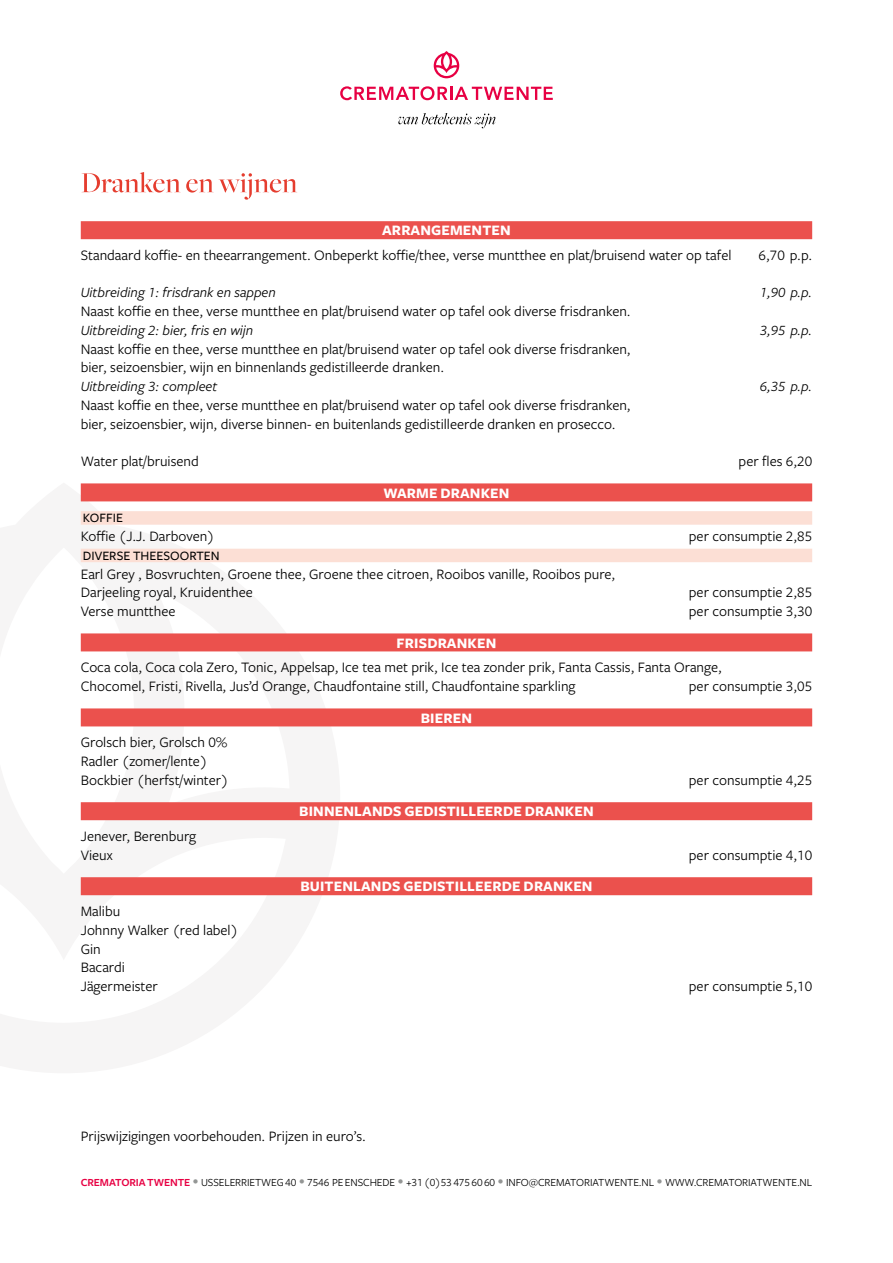
<style>
.page{position:relative;width:893px;height:1263px;background:#fff}
.page>*{position:absolute;margin:0;border:0;box-sizing:border-box;transform-origin:0 0}
.t1{font:15px/18.8px "Freight Sans Pro";color:#000}
.t2{font:700 15px "Freight Sans";letter-spacing:.01em;color:#fff}
.t3{font:italic 14.7px "Freight Sans Pro";color:#000}
.t4{font:13.35px "Freight Sans Medium SC";letter-spacing:.005em;color:#000}
.t5{font:11.25px "Freight Sans Pro";letter-spacing:-.01em;color:#000}
.s1{font-weight:600;color:#e70043}
.s2{color:#949695}
</style>
<div class="page">
<svg style="left:80px;top:483px;width:260px;height:413px"></svg>
<div style="left:81px;top:221px;width:731px;height:18px;background:#eb514d"></div>
<div style="left:81px;top:483px;width:731px;height:18px;background:#eb514d"></div>
<div style="left:81px;top:511px;width:731px;height:14px;background:#fcdfd5"></div>
<div style="left:81px;top:549px;width:731px;height:13px;background:#fcdfd5"></div>
<div style="left:81px;top:633px;width:731px;height:18px;background:#eb514d"></div>
<div style="left:81px;top:708px;width:731px;height:18px;background:#eb514d"></div>
<div style="left:81px;top:802px;width:731px;height:18px;background:#eb514d"></div>
<div style="left:81px;top:877px;width:731px;height:18px;background:#eb514d"></div>
<svg style="left:82px;top:172px;width:215px;height:28px"></svg>
<svg style="left:340px;top:86px;width:213px;height:14px"></svg>
<svg style="left:434px;top:51px;width:25px;height:27px"></svg>
<svg style="left:398px;top:113px;width:97px;height:15px"></svg>
<p class="t2" style="left:382px;top:222px;width:130px">ARRANGEMENTEN</p>
<p class="t1" style="left:81px;top:245px;width:652px">Standaard koffie- en theearrangement. Onbeperkt koffie/thee, verse muntthee en plat/bruisend water op tafel</p>
<p class="t1" style="left:759px;top:245px;width:55px">6,70 p.p.</p>
<p class="t3" style="left:81px;top:283px;width:197px">Uitbreiding 1: frisdrank en sappen</p>
<p class="t3" style="left:760px;top:283px;width:54px">1,90 p.p.</p>
<p class="t1" style="left:81px;top:301px;width:551px">Naast koffie en thee, verse muntthee en plat/bruisend water op tafel ook diverse frisdranken.</p>
<p class="t3" style="left:81px;top:320px;width:174px">Uitbreiding 2: bier, fris en wijn</p>
<p class="t3" style="left:760px;top:320px;width:54px">3,95 p.p.</p>
<p class="t1" style="left:81px;top:339px;width:551px">Naast koffie en thee, verse muntthee en plat/bruisend water op tafel ook diverse frisdranken, bier, seizoensbier, wijn en binnenlands gedistilleerde dranken.</p>
<p class="t3" style="left:81px;top:377px;width:138px">Uitbreiding 3: compleet</p>
<p class="t3" style="left:760px;top:377px;width:54px">6,35 p.p.</p>
<p class="t1" style="left:81px;top:395px;width:551px">Naast koffie en thee, verse muntthee en plat/bruisend water op tafel ook diverse frisdranken, bier, seizoensbier, wijn, diverse binnen- en buitenlands gedistilleerde dranken en prosecco.</p>
<p class="t1" style="left:81px;top:451px;width:120px">Water plat/bruisend</p>
<p class="t1" style="left:739px;top:451px;width:75px">per fles 6,20</p>
<p class="t2" style="left:383px;top:485px;width:128px">WARME DRANKEN</p>
<p class="t4" style="left:83px;top:511px;width:42px">KOFFIE</p>
<p class="t1" style="left:81px;top:526px;width:135px">Koffie (J.J. Darboven)</p>
<p class="t1" style="left:689px;top:526px;width:125px">per consumptie 2,85</p>
<p class="t4" style="left:83px;top:548px;width:138px">DIVERSE THEESOORTEN</p>
<p class="t1" style="left:81px;top:564px;width:536px">Earl Grey , Bosvruchten, Groene thee, Groene thee citroen, Rooibos vanille, Rooibos pure,<br>Darjeeling royal, Kruidenthee</p>
<p class="t1" style="left:689px;top:582px;width:125px">per consumptie 2,85</p>
<p class="t1" style="left:81px;top:601px;width:96px">Verse muntthee</p>
<p class="t1" style="left:689px;top:601px;width:125px">per consumptie 3,30</p>
<p class="t2" style="left:397px;top:635px;width:101px">FRISDRANKEN</p>
<p class="t1" style="left:81px;top:657px;width:643px">Coca cola, Coca cola Zero, Tonic, Appelsap, Ice tea met prik, Ice tea zonder prik, Fanta Cassis, Fanta Orange,<br>Chocomel, Fristi, Rivella, Jus’d Orange, Chaudfontaine still, Chaudfontaine sparkling</p>
<p class="t1" style="left:689px;top:676px;width:125px">per consumptie 3,05</p>
<p class="t1" style="left:81px;top:732px;width:149px">Grolsch bier, Grolsch 0%<br>Radler (zomer/lente)<br>Bockbier (herfst/winter)</p>
<p class="t1" style="left:81px;top:826px;width:117px">Jenever, Berenburg<br>Vieux</p>
<p class="t1" style="left:81px;top:901px;width:159px">Malibu<br>Johnny Walker (red label)<br>Gin<br>Bacardi<br>Jägermeister</p>
<p class="t2" style="left:421px;top:710px;width:53px">BIEREN</p>
<p class="t2" style="left:299px;top:803px;width:296px">BINNENLANDS GEDISTILLEERDE DRANKEN</p>
<p class="t2" style="left:300px;top:878px;width:294px">BUITENLANDS GEDISTILLEERDE DRANKEN</p>
<p class="t1" style="left:81px;top:1126px;width:287px">Prijswijzigingen voorbehouden. Prijzen in euro’s.</p>
<p class="t1" style="left:689px;top:770px;width:125px">per consumptie 4,25</p>
<p class="t1" style="left:689px;top:845px;width:125px">per consumptie 4,10</p>
<p class="t1" style="left:689px;top:976px;width:125px">per consumptie 5,10</p>
<p class="t5" style="left:81px;top:1174px;width:733px"><span class="s1">CREMATORIA TWENTE</span> <span class="s2">•</span> USSELERRIETWEG 40 <span class="s2">•</span> 7546 PE ENSCHEDE <span class="s2">•</span> +31 (0)53 475 60 60 <span class="s2">•</span> INFO@CREMATORIATWENTE.NL <span class="s2">•</span> WWW.CREMATORIATWENTE.NL</p>
</div>
